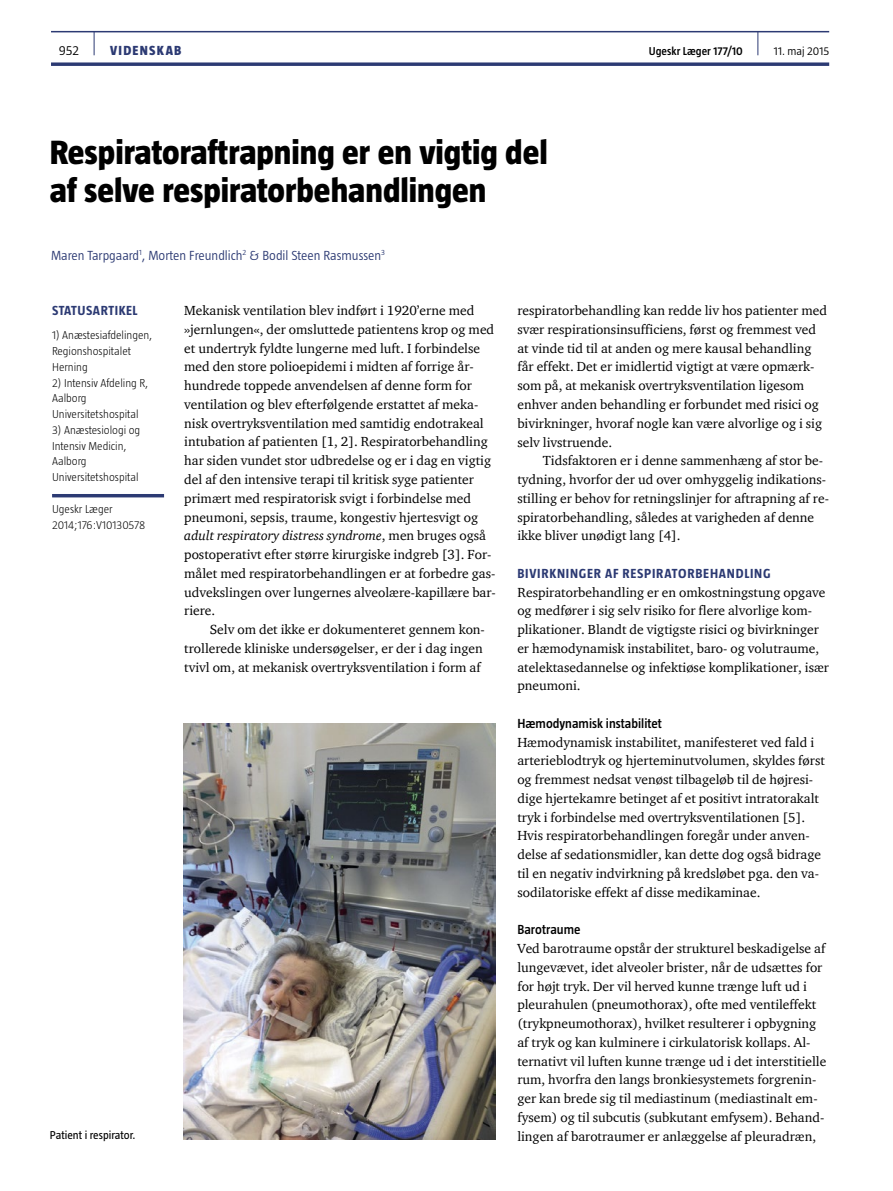
<style>
.page{position:relative;width:893px;height:1191px;background:#fff}
.page>*{position:absolute;margin:0;border:0;box-sizing:border-box;transform-origin:0 0}
.t1{font:800 34.5px/38.2px "Taz";color:#000}
.t2{font:13.5px/18.8px "ITC Charter Com";color:#000}
.t3{font:300 13.5px "Taz";color:#2c3a73}
.t4{font:700 13.5px "Taz";letter-spacing:.05em;color:#2c3a73}
.t5{font:600 13.5px "Taz";color:#000}
.t6{font:800 13.5px "Taz";letter-spacing:.095em;color:#2c3a73}
.t7{font:300 13.5px "Taz";color:#000}
.t8{font:300 11.7px/15.8px "Taz";color:#000}
.t9{font:11.7px "Taz";color:#000}
.t10{font:600 11.7px "Taz";color:#000}
.t11{font:300 11.7px "Taz";color:#000}
.s1{font-style:italic}
</style>
<div class="page">
<hr style="left:51px;top:31px;width:778px;height:1px;background:#2c3a73">
<svg style="left:51px;top:62px;width:778px;height:4px;background:#485485"></svg>
<svg style="left:94px;top:32px;width:1px;height:23px"></svg>
<svg style="left:757px;top:32px;width:1px;height:23px"></svg>
<hr style="left:52px;top:494px;width:112px;height:3px;background:#2c3a73">
<img style="left:183px;top:723px;width:312px;height:416px">
<p class="t7" style="left:59px;top:43px;width:22px">952</p>
<p class="t6" style="left:110px;top:43px;width:73px">VIDENSKAB</p>
<p class="t10" style="left:649px;top:45px;width:96px">Ugeskr Læger 177/10</p>
<p class="t11" style="left:774px;top:45px;width:57px">11. maj 2015</p>
<h1 class="t1" style="left:50px;top:133px;width:499px">Respiratoraftrapning er en vigtig del af selve respiratorbehandlingen</h1>
<p class="t3" style="left:51px;top:248px;width:335px">Maren Tarpgaard<sup>1</sup>, Morten Freundlich<sup>2</sup> &amp; Bodil Steen Rasmussen<sup>3</sup></p>
<p class="t4" style="left:52px;top:303px;width:8px">STAT</p>
<p class="t4" style="left:78px;top:303px;width:17px">USART</p>
<p class="t4" style="left:115px;top:303px;width:18px">IKEL</p>
<p class="t8" style="left:52px;top:327px;width:102px">1) Anæstesiafdelingen,<br>Regionshospitalet<br>Herning</p>
<p class="t8" style="left:52px;top:375px;width:98px">2) Intensiv Afdeling R,<br>Aalborg<br>Universitetshospital</p>
<p class="t8" style="left:52px;top:422px;width:90px">3) Anæstesiologi og<br>Intensiv Medicin,<br>Aalborg<br>Universitetshospital</p>
<p class="t8" style="left:52px;top:501px;width:95px">Ugeskr Læger<br>2014;176:V10130578</p>
<p class="t2" style="left:184px;top:301px;width:313px">Mekanisk ventilation blev indført i 1920’erne med »jernlungen«, der omsluttede patientens krop og med et undertryk fyldte lungerne med luft. I forbindelse med den store polioepidemi i midten af forrige år&shy;hundrede toppede anvendelsen af denne form for ventilation og blev efterfølgende erstattet af meka&shy;nisk overtryksventilation med samtidig endotrakeal intubation af patienten [1, 2]. Respiratorbehandling har siden vundet stor udbredelse og er i dag en vigtig del af den intensive terapi til kritisk syge patienter primært med respiratorisk svigt i forbindelse med pneumoni, sepsis, traume, kongestiv hjertesvigt og <span class="s1">adult respiratory distress syndrome</span>, men bruges også postoperativt efter større kirurgiske indgreb [3]. For&shy;målet med respiratorbehandlingen er at forbedre gas&shy;udvekslingen over lungernes alveolære-kapillære bar&shy;riere.</p>
<p class="t2" style="left:184px;top:620px;width:302px;text-indent:26px">Selv om det ikke er dokumenteret gennem kon&shy;trollerede kliniske undersøgelser, er der i dag ingen tvivl om, at mekanisk overtryksventilation i form af</p>
<p class="t9" style="left:50px;top:1128px;width:87px">Patient i respirator.</p>
<p class="t2" style="left:517px;top:301px;width:311px">respiratorbehandling kan redde liv hos patienter med svær respirationsinsufficiens, først og fremmest ved at vinde tid til at anden og mere kausal behandling får effekt. Det er imidlertid vigtigt at være opmærk&shy;som på, at mekanisk overtryksventilation ligesom enhver anden behandling er forbundet med risici og bivirkninger, hvoraf nogle kan være alvorlige og i sig selv livstruende.</p>
<p class="t2" style="left:517px;top:451px;width:313px;text-indent:26px">Tidsfaktoren er i denne sammenhæng af stor be&shy;tydning, hvorfor der ud over omhyggelig indikations&shy;stilling er behov for retningslinjer for aftrapning af re&shy;spiratorbehandling, således at varigheden af denne ikke bliver unødigt lang [4].</p>
<p class="t4" style="left:517px;top:565px;width:114px">BIVIRKNINGER AF RESP</p>
<p class="t4" style="left:652px;top:565px;width:13px">IRATOR</p>
<p class="t4" style="left:695px;top:565px;width:32px">BEHANDL</p>
<p class="t4" style="left:750px;top:565px;width:22px">ING</p>
<p class="t2" style="left:517px;top:582px;width:313px">Respiratorbehandling er en omkostningstung opgave og medfører i sig selv risiko for flere alvorlige kom&shy;plikationer. Blandt de vigtigste risici og bivirkninger er hæmodynamisk instabilitet, baro- og volutraume, atelektasedannelse og infektiøse komplikationer, især pneumoni.</p>
<p class="t5" style="left:517px;top:715px;width:146px">Hæmodynamisk instabilitet</p>
<p class="t2" style="left:517px;top:732px;width:309px">Hæmodynamisk instabilitet, manifesteret ved fald i arterieblodtryk og hjerteminutvolumen, skyldes først og fremmest nedsat venøst tilbageløb til de højresi&shy;dige hjertekamre betinget af et positivt intratorakalt tryk i forbindelse med overtryksventilationen [5].<br>Hvis respiratorbehandlingen foregår under anven&shy;delse af sedationsmidler, kan dette dog også bidrage til en negativ indvirkning på kredsløbet pga. den va&shy;sodilatoriske effekt af disse medikaminae.</p>
<p class="t5" style="left:517px;top:922px;width:65px">Barotraume</p>
<p class="t2" style="left:517px;top:938px;width:311px">Ved barotraume opstår der strukturel beskadigelse af lungevævet, idet alveoler brister, når de udsættes for for højt tryk. Der vil herved kunne trænge luft ud i pleurahulen (pneumothorax), ofte med ventileffekt (trykpneumothorax), hvilket resulterer i opbygning af tryk og kan kulminere i cirkulatorisk kollaps. Al&shy;ternativt vil luften kunne trænge ud i det interstitielle rum, hvorfra den langs bronkiesystemets forgrenin&shy;ger kan brede sig til mediastinum (mediastinalt em&shy;fysem) og til subcutis (subkutant emfysem). Behand&shy;lingen af barotraumer er anlæggelse af pleuradræn,</p>
</div>
